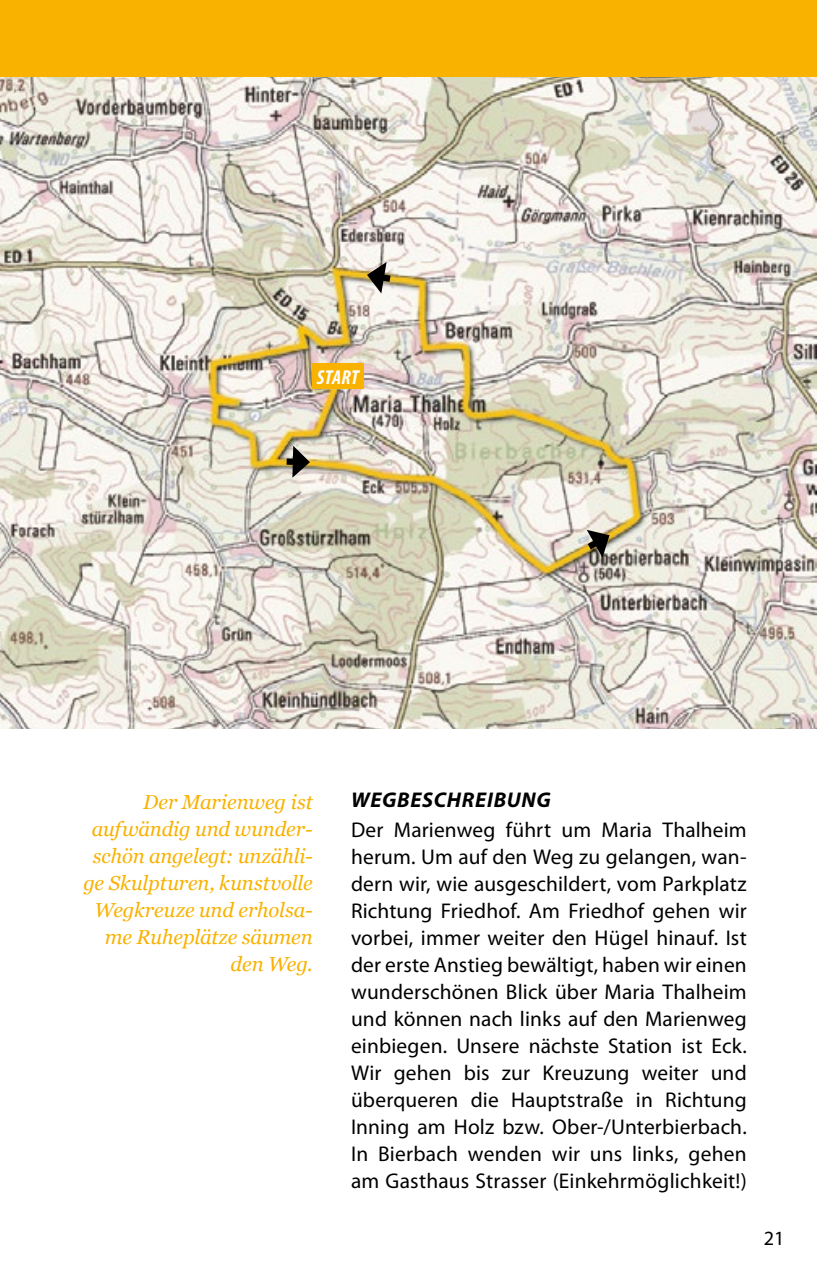
<style>
.page{position:relative;width:817px;height:1276px;background:#fff}
.page>*{position:absolute;margin:0;border:0;box-sizing:border-box;transform-origin:0 0}
.t1{font:21.38px/27px "Myriad Pro";letter-spacing:.01em;color:#000;text-align:justify}
.t2{font:italic 700 21.38px "Myriad Pro";letter-spacing:.035em;color:#000}
.t3{font:italic 20.25px/27px "Georgia";letter-spacing:-.005em;color:#f9b200;text-align:right}
.t4{font:italic 700 condensed 20.25px "Myriad Pro";letter-spacing:.015em;color:#fff}
.t5{font:20.25px "Myriad Pro";color:#000}
</style>
<div class="page">
<img style="left:1px;top:77px;width:815px;height:652px">
<svg style="left:367px;top:262px;width:30px;height:31px"></svg>
<div style="left:286px;top:458px;width:12px;height:7px;background:#000"></div>
<svg style="left:292px;top:446px;width:18px;height:32px"></svg>
<svg style="left:580px;top:530px;width:29px;height:27px"></svg>
<div style="left:312px;top:363px;width:51px;height:26px;background:#f9b200"></div>
<div style="left:0;top:0;width:816px;height:77px;background:#f9b200"></div>
<p class="t4" style="left:317px;top:364px;width:43px">START</p>
<p class="t3" style="left:83px;top:788px;width:231px">Der Marienweg ist aufwändig und wunder&shy;schön angelegt: unzähli&shy;ge Skulpturen, kunstvolle<br>Wegkreuze und erholsa&shy;me Ruheplätze säumen den Weg.</p>
<p class="t2" style="left:351px;top:786px;width:201px">WEGBESCHREIBUNG</p>
<p class="t1" style="left:351px;top:816px;width:397px">Der Marienweg führt um Maria Thalheim herum. Um auf den Weg zu gelangen, wan&shy;dern wir, wie ausgeschildert, vom Parkplatz Richtung Friedhof. Am Friedhof gehen wir vorbei, immer weiter den Hügel hinauf. Ist der erste Anstieg bewältigt, haben wir einen wunderschönen Blick über Maria Thalheim und können nach links auf den Marienweg einbiegen. Unsere nächste Station ist Eck.<br>Wir gehen bis zur Kreuzung weiter und überqueren die Hauptstraße in Richtung Inning am Holz bzw. Ober-/Unterbierbach.<br>In Bierbach wenden wir uns links, gehen am Gasthaus Strasser (Einkehrmöglichkeit!)</p>
<p class="t5" style="left:763px;top:1226px;width:22px">21</p>
</div>
